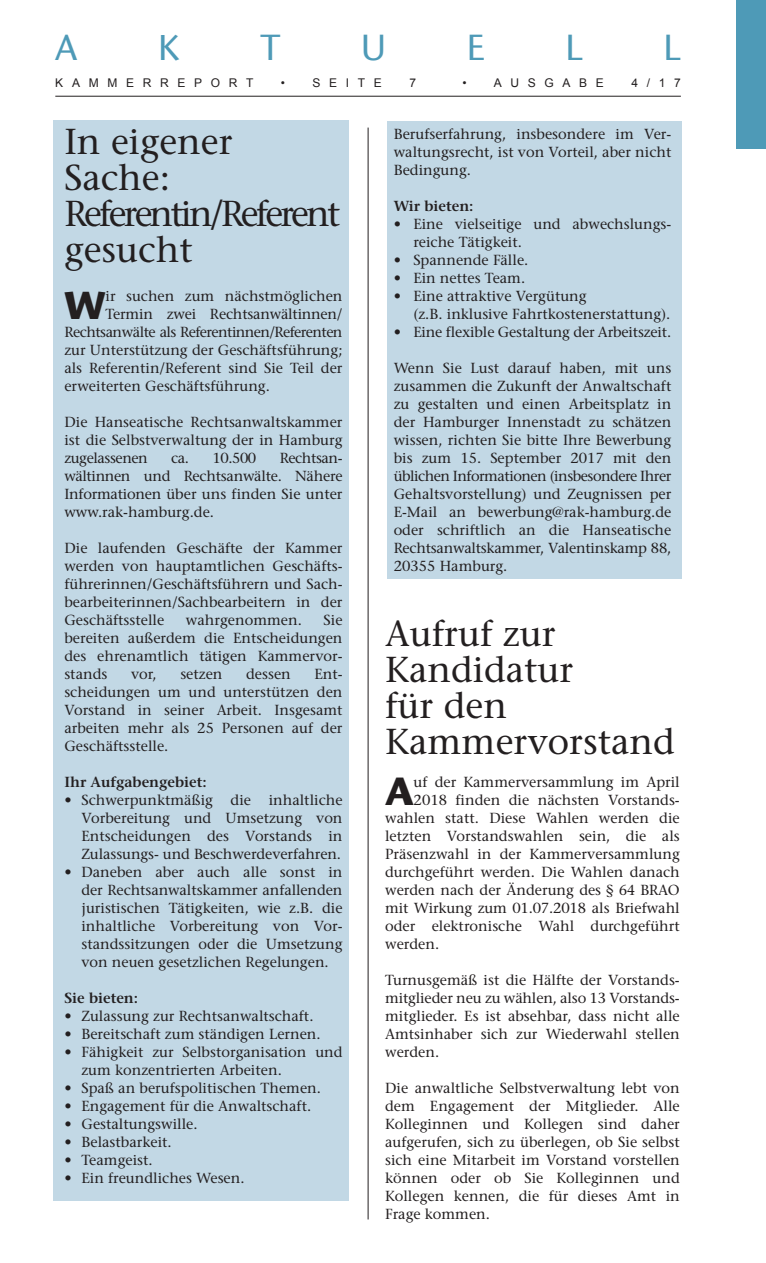
<style>
.page{position:relative;width:766px;height:1263px;background:#fff}
.page>*{position:absolute;margin:0;border:0;box-sizing:border-box;transform-origin:0 0}
.t1{font:700 39px "ITC Stone Sans Com";color:#231f20}
.t2{font:500 36px/36px "Stone Serif Std";color:#231f20}
.t3{font:500 36px "ITC Stone Sans Com";color:#4e9ab7}
.t4{font:500 14.55px/18px "Stone Serif Std";color:#231f20;text-align:justify}
.t5{font:500 14.55px "Stone Serif Std";letter-spacing:-.04em;color:#231f20}
.t6{font:600 14.55px "Stone Serif Std";color:#231f20}
.t7{font:12px "Arial";letter-spacing:.725em;color:#231f20}
</style>
<div class="page">
<div style="left:387px;top:121px;width:295px;height:457px;background:#c2d8e5"></div>
<div style="left:54px;top:121px;width:295px;height:1080px;background:#c2d8e5"></div>
<hr style="left:368px;top:128px;width:1px;height:1091px;background:#231f20">
<hr style="left:55px;top:96px;width:625px;height:1px;background:#231f20">
<div style="left:736px;top:0;width:29px;height:149px;background:#4e9ab7"></div>
<h2 class="t3" style="left:55px;top:26px;width:24px">a</h2>
<h2 class="t3" style="left:158px;top:26px;width:23px">K</h2>
<h2 class="t3" style="left:260px;top:26px;width:21px">t</h2>
<h2 class="t3" style="left:361px;top:26px;width:26px">U</h2>
<h2 class="t3" style="left:466px;top:26px;width:19px">E</h2>
<h2 class="t3" style="left:565px;top:26px;width:19px">l</h2>
<h2 class="t3" style="left:663px;top:26px;width:19px">l</h2>
<p class="t7" style="left:55px;top:77px;width:199px">KAMMERREPORT</p>
<p class="t7" style="left:280px;top:77px;width:103px">• SEITE</p>
<p class="t7" style="left:409px;top:77px;width:8px">7</p>
<p class="t7" style="left:462px;top:77px;width:143px">• AUSGABE</p>
<p class="t7" style="left:631px;top:77px;width:51px">4/17</p>
<h2 class="t2" style="left:64px;top:127px;width:277px">In eigener<br>Sache:<br>Referentin/Referent gesucht</h2>
<h1 class="t1" style="left:64px;top:281px;width:43px">W</h1>
<p class="t4" style="left:105px;top:288px;width:238px">ir suchen zum nächstmöglichen</p>
<p class="t4" style="left:105px;top:306px;width:238px">Termin zwei Rechtsanwältinnen/</p>
<p class="t5" style="left:64px;top:326px;width:279px">Rechtsanwälte als Referentinnen/Referenten</p>
<p class="t4" style="left:64px;top:342px;width:279px">zur Unterstützung der Geschäftsführung;</p>
<p class="t4" style="left:64px;top:360px;width:279px">als Referentin/Referent sind Sie Teil der</p>
<p class="t4" style="left:64px;top:378px;width:207px">erweiterten Geschäftsführung.</p>
<p class="t4" style="left:64px;top:414px;width:279px">Die Hanseatische Rechtsanwaltskammer ist die Selbstverwaltung der in Hamburg zugelassenen</p>
<p class="t4" style="left:64px;top:450px;width:279px;text-indent:215px">Rechtsan&shy;wältinnen und Rechtsanwälte. Nähere Informationen über uns finden Sie unter www.rak-hamburg.de.</p>
<p class="t4" style="left:64px;top:540px;width:279px">Die laufenden Geschäfte der Kammer werden von hauptamtlichen Geschäfts&shy;führerinnen/Geschäftsführern und Sach&shy;bearbeiterinnen/Sachbearbeitern in der Geschäftsstelle</p>
<p class="t4" style="left:171px;top:450px;width:86px">ca. 10.500</p>
<p class="t4" style="left:186px;top:612px;width:117px">wahrgenommen.</p>
<p class="t4" style="left:64px;top:612px;width:279px;text-indent:259px">Sie bereiten außerdem die Entscheidungen des ehrenamtlich tätigen Kammervor&shy;stands</p>
<p class="t4" style="left:131px;top:666px;width:27px">vor,</p>
<p class="t4" style="left:180px;top:666px;width:44px">setzen</p>
<p class="t4" style="left:246px;top:666px;width:46px">dessen</p>
<p class="t4" style="left:64px;top:666px;width:279px;text-indent:250px">Ent&shy;scheidungen um und unterstützen den Vorstand in seiner Arbeit. Insgesamt arbeiten mehr als 25 Personen auf der Geschäftsstelle.</p>
<p class="t6" style="left:64px;top:776px;width:144px">Ihr Aufgabengebiet:</p>
<p class="t4" style="left:81px;top:792px;width:262px;text-indent:-17px">• Schwerpunktmäßig die inhaltliche Vorbereitung und Umsetzung von Entscheidungen des Vorstands in Zulassungs- und Beschwerdeverfahren.</p>
<p class="t4" style="left:81px;top:864px;width:262px;text-indent:-17px">• Daneben aber auch alle sonst in der Rechtsanwaltskammer anfallenden juristischen Tätigkeiten, wie z.B. die inhaltliche Vorbereitung von Vor&shy;standssitzungen oder die Umsetzung von neuen gesetzlichen Regelungen.</p>
<p class="t6" style="left:64px;top:992px;width:75px">Sie bieten:</p>
<p class="t4" style="left:64px;top:1008px;width:250px">• Zulassung zur Rechtsanwaltschaft.</p>
<p class="t4" style="left:64px;top:1026px;width:258px">• Bereitschaft zum ständigen Lernen.</p>
<p class="t4" style="left:81px;top:1044px;width:262px;text-indent:-17px">• Fähigkeit zur Selbstorganisation und zum konzentrierten Arbeiten.</p>
<p class="t4" style="left:64px;top:1080px;width:258px">• Spaß an berufspolitischen Themen.</p>
<p class="t4" style="left:64px;top:1098px;width:248px">• Engagement für die Anwaltschaft.</p>
<p class="t4" style="left:64px;top:1116px;width:135px">• Gestaltungswille.</p>
<p class="t4" style="left:64px;top:1134px;width:109px">• Belastbarkeit.</p>
<p class="t4" style="left:64px;top:1152px;width:90px">• Teamgeist.</p>
<p class="t4" style="left:64px;top:1170px;width:181px">• Ein freundliches Wesen.</p>
<p class="t4" style="left:393px;top:126px;width:279px">Berufserfahrung, insbesondere im Ver&shy;waltungsrecht, ist von Vorteil, aber nicht Bedingung.</p>
<p class="t6" style="left:393px;top:200px;width:81px">Wir bieten:</p>
<p class="t4" style="left:413px;top:216px;width:259px;text-indent:-20px">• Eine vielseitige und abwechslungs&shy;reiche Tätigkeit.</p>
<p class="t4" style="left:393px;top:252px;width:136px">• Spannende Fälle.</p>
<p class="t4" style="left:393px;top:270px;width:133px">• Ein nettes Team.</p>
<p class="t4" style="left:413px;top:288px;width:258px;text-indent:-20px">• Eine attraktive Vergütung<br>(z.B. inklusive Fahrtkostenerstattung).</p>
<p class="t4" style="left:393px;top:324px;width:279px">• Eine flexible Gestaltung der Arbeitszeit.</p>
<p class="t4" style="left:393px;top:360px;width:279px">Wenn Sie Lust darauf haben, mit uns zusammen die Zukunft der Anwaltschaft zu gestalten und einen Arbeitsplatz in der Hamburger Innenstadt zu schätzen wissen, richten Sie bitte Ihre Bewerbung bis zum 15. September 2017 mit den üblichen Informationen (insbesondere Ihrer Gehaltsvorstellung) und Zeugnissen per E-Mail an bewerbung@rak-hamburg.de oder schriftlich an die Hanseatische Rechtsanwaltskammer, Valentinskamp 88, 20355 Hamburg.</p>
<h2 class="t2" style="left:385px;top:619px;width:291px">Aufruf zur<br>Kandidatur<br>für den<br>Kammervorstand</h2>
<h1 class="t1" style="left:385px;top:767px;width:30px">A</h1>
<p class="t4" style="left:413px;top:774px;width:267px">uf der Kammerversammlung im April</p>
<p class="t4" style="left:413px;top:792px;width:267px">2018 finden die nächsten Vorstands-</p>
<p class="t4" style="left:385px;top:810px;width:296px">wahlen statt. Diese Wahlen werden die</p>
<p class="t4" style="left:385px;top:828px;width:296px">letzten Vorstandswahlen sein, die als</p>
<p class="t4" style="left:385px;top:846px;width:296px">Präsenzwahl in der Kammerversammlung</p>
<p class="t4" style="left:385px;top:864px;width:296px">durchgeführt werden. Die Wahlen danach</p>
<p class="t4" style="left:385px;top:882px;width:296px">werden nach der Änderung des § 64 BRAO</p>
<p class="t4" style="left:385px;top:900px;width:296px">mit Wirkung zum 01.07.2018 als Briefwahl</p>
<p class="t4" style="left:385px;top:918px;width:296px">oder elektronische Wahl durchgeführt</p>
<p class="t4" style="left:385px;top:936px;width:56px">werden.</p>
<p class="t4" style="left:385px;top:972px;width:296px">Turnusgemäß ist die Hälfte der Vorstands&shy;mitglieder neu zu wählen, also 13 Vorstands&shy;mitglieder. Es ist absehbar, dass nicht alle Amtsinhaber sich zur Wiederwahl stellen werden.</p>
<p class="t4" style="left:385px;top:1080px;width:296px">Die anwaltliche Selbstverwaltung lebt von dem Engagement der Mitglieder. Alle Kolleginnen und Kollegen sind daher aufgerufen, sich zu überlegen, ob Sie selbst sich eine Mitarbeit im Vorstand vorstellen können oder ob Sie Kolleginnen und Kollegen kennen, die für dieses Amt in Frage kommen.</p>
</div>
